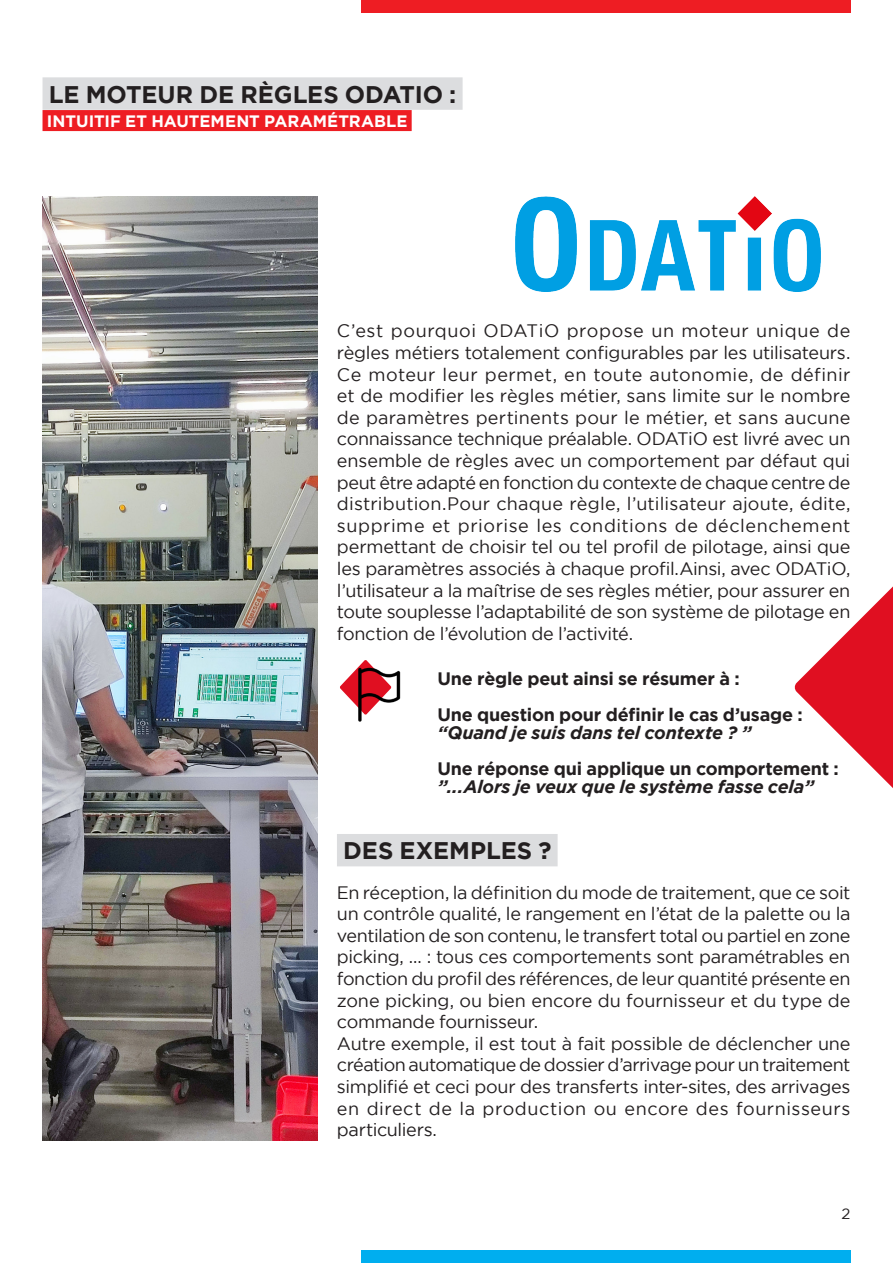
<style>
.page{position:relative;width:893px;height:1263px;background:#fff}
.page>*{position:absolute;margin:0;border:0;box-sizing:border-box;transform-origin:0 0}
.t1{font:700 24px "Gotham";letter-spacing:-.005em;color:#231f20}
.t2{font:18px/21.6px "Gotham";letter-spacing:-.02em;color:#231f20;text-align:justify}
.t3{font:700 18px "Gotham";letter-spacing:-.015em;color:#231f20}
.t4{font:italic 700 18px "Gotham";letter-spacing:-.01em;color:#231f20}
.t5{font:700 16.5px "Gotham";color:#fff}
.t6{font:15px "Gotham";color:#231f20}
</style>
<div class="page">
<svg style="left:794px;top:586px;width:99px;height:202px"></svg>
<img style="left:340px;top:660px;width:61px;height:62px">
<div style="left:43px;top:77px;width:420px;height:33px;background:#dcdddf"></div>
<div style="left:43px;top:110px;width:369px;height:21px;background:#ee1d23"></div>
<div style="left:361px;top:0;width:489px;height:13px;background:#ee1d23"></div>
<div style="left:361px;top:1250px;width:489px;height:13px;background:#00aeef"></div>
<div style="left:337px;top:834px;width:221px;height:32px;background:#dcdddf"></div>
<img style="left:43px;top:197px;width:275px;height:943px">
<img style="left:515px;top:197px;width:306px;height:94px">
<p class="t1" style="left:49px;top:80px;width:409px">LE MOTEUR DE RÈGLES ODATIO :</p>
<p class="t5" style="left:47px;top:111px;width:362px">INTUITIF ET HAUTEMENT PARAMÉTRABLE</p>
<p class="t2" style="left:337px;top:320px;width:515px">C’est pourquoi ODATiO propose un moteur unique de règles métiers totalement configurables par les utilisateurs.<br>Ce moteur leur permet, en toute autonomie, de définir et de modifier les règles métier, sans limite sur le nombre de paramètres pertinents pour le métier, et sans aucune connaissance technique préalable. ODATiO est livré avec un ensemble de règles avec un comportement par défaut qui peut être adapté en fonction du contexte de chaque centre de</p>
<p class="t2" style="left:337px;top:493px;width:515px">distribution.Pour chaque règle, l’utilisateur ajoute, édite, supprime et priorise les conditions de déclenchement permettant de choisir tel ou tel profil de pilotage, ainsi que les paramètres associés à chaque profil.Ainsi, avec ODATiO, l’utilisateur a la maîtrise de ses règles métier, pour assurer en toute souplesse l’adaptabilité de son système de pilotage en fonction de l’évolution de l’activité.</p>
<p class="t3" style="left:437px;top:668px;width:304px">Une règle peut ainsi se résumer à :</p>
<p class="t3" style="left:437px;top:704px;width:367px">Une question pour définir le cas d’usage :</p>
<p class="t4" style="left:437px;top:722px;width:316px">“Quand je suis dans tel contexte ? ”</p>
<p class="t3" style="left:437px;top:758px;width:403px">Une réponse qui applique un comportement :</p>
<p class="t4" style="left:437px;top:776px;width:378px">”...Alors je veux que le système fasse cela”</p>
<p class="t1" style="left:343px;top:837px;width:210px">DES EXEMPLES ?</p>
<p class="t2" style="left:337px;top:881px;width:515px">En réception, la définition du mode de traitement, que ce soit un contrôle qualité, le rangement en l’état de la palette ou la ventilation de son contenu, le transfert total ou partiel en zone picking, … : tous ces comportements sont paramétrables en fonction du profil des références, de leur quantité présente en</p>
<p class="t2" style="left:337px;top:989px;width:515px">zone picking, ou bien encore du fournisseur et du type de commande fournisseur.</p>
<p class="t2" style="left:337px;top:1032px;width:515px">Autre exemple, il est tout à fait possible de déclencher une création automatique de dossier d’arrivage pour un traitement simplifié et ceci pour des transferts inter-sites, des arrivages en direct de la production ou encore des fournisseurs particuliers.</p>
<p class="t6" style="left:841px;top:1205px;width:10px">2</p>
</div>
